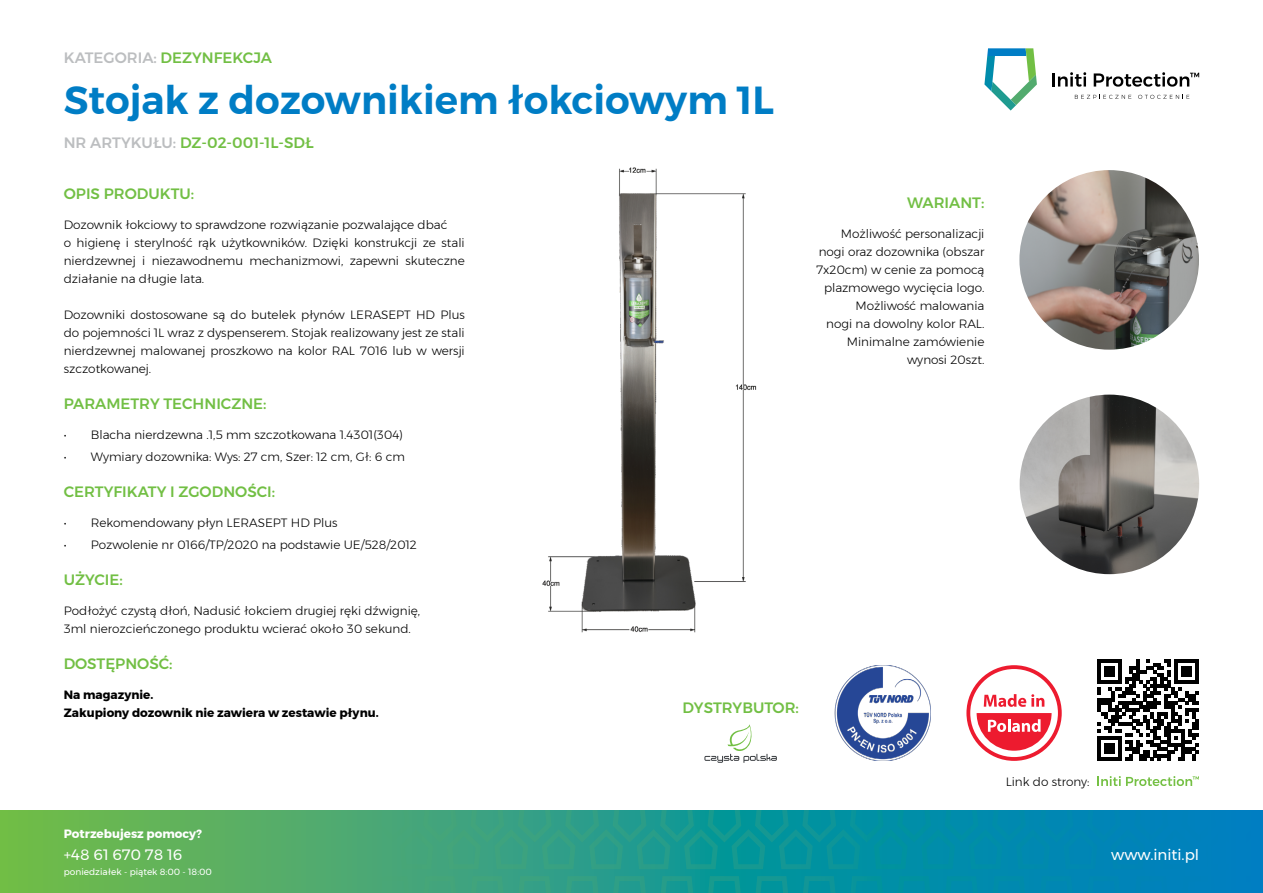
<style>
.page{position:relative;width:1263px;height:893px;background:#fff}
.page>*{position:absolute;margin:0;border:0;box-sizing:border-box;transform-origin:0 0}
.t1{font:600 39px "Montserrat";color:#007dc5}
.t2{font:500 15px "Montserrat";color:#72bf44}
.t3{font:15px "Montserrat";color:#fff}
.t4{font:300 12px/18px "Montserrat";color:#000}
.t5{font:700 12px/18px "Montserrat";color:#000}
.t6{font:700 12px "Montserrat";color:#fff}
.t7{font:9px "Montserrat";color:#fff}
.s1{color:#bcbec0}
</style>
<div class="page">
<svg style="left:0;top:810px;width:447px;height:83px;background:#5bb061"></svg>
<svg style="left:447px;top:810px;width:816px;height:83px;background:#10919f"></svg>
<hr style="left:1052px;top:73px;width:3px;height:14px;background:#000">
<svg style="left:1058px;top:72px;width:28px;height:15px"></svg>
<svg style="left:1094px;top:72px;width:105px;height:15px"></svg>
<svg style="left:1075px;top:95px;width:56px;height:4px"></svg>
<svg style="left:1138px;top:95px;width:51px;height:4px"></svg>
<svg style="left:984px;top:48px;width:53px;height:63px"></svg>
<img style="left:1019px;top:170px;width:180px;height:180px;border-radius:90px">
<svg style="left:966px;top:665px;width:96px;height:96px"></svg>
<div style="left:970px;top:669px;width:88px;height:88px;background:#fff;border-radius:50%"></div>
<svg style="left:984px;top:694px;width:60px;height:13px"></svg>
<svg style="left:976px;top:713px;width:75px;height:38px"></svg>
<svg style="left:1097px;top:659px;width:102px;height:102px"></svg>
<svg style="left:1097px;top:776px;width:102px;height:10px"></svg>
<svg style="left:704px;top:724px;width:73px;height:39px"></svg>
<img style="left:542px;top:167px;width:215px;height:466px">
<img style="left:835px;top:665px;width:96px;height:96px">
<img style="left:1020px;top:395px;width:179px;height:179px;border-radius:90px">
<p class="t2" style="left:64px;top:46px;width:210px"><span class="s1">KATEGORIA:</span> DEZYNFEKCJA</p>
<h1 class="t1" style="left:64px;top:69px;width:712px">Stojak z dozownikiem łokciowym 1L</h1>
<p class="t2" style="left:64px;top:131px;width:251px"><span class="s1">NR ARTYKUŁU:</span> DZ-02-001-1L-SDŁ</p>
<p class="t2" style="left:64px;top:182px;width:132px">OPIS PRODUKTU:</p>
<p class="t4" style="left:64px;top:215px;width:402px">Dozownik łokciowy to sprawdzone rozwiązanie pozwalające dbać<br>o higienę i sterylność rąk użytkowników. Dzięki konstrukcji ze stali nierdzewnej i niezawodnemu mechanizmowi, zapewni skuteczne działanie na długie lata.</p>
<p class="t4" style="left:64px;top:305px;width:402px;text-align:justify">Dozowniki dostosowane są do butelek płynów LERASEPT HD Plus do pojemności 1L wraz z dyspenserem. Stojak realizowany jest ze stali nierdzewnej malowanej proszkowo na kolor RAL 7016 lub w wersji szczotkowanej.</p>
<p class="t2" style="left:64px;top:392px;width:204px">PARAMETRY TECHNICZNE:</p>
<p class="t4" style="left:64px;top:425px;width:341px">• Blacha nierdzewna .1,5 mm szczotkowana 1.4301(304)</p>
<p class="t4" style="left:64px;top:448px;width:343px">• Wymiary dozownika: Wys: 27 cm, Szer: 12 cm, Gł: 6 cm</p>
<p class="t2" style="left:64px;top:480px;width:213px">CERTYFIKATY I ZGODNOŚCI:</p>
<p class="t4" style="left:64px;top:513px;width:275px">• Rekomendowany płyn LERASEPT HD Plus</p>
<p class="t4" style="left:64px;top:536px;width:354px">• Pozwolenie nr 0166/TP/2020 na podstawie UE/528/2012</p>
<p class="t2" style="left:64px;top:568px;width:61px">UŻYCIE:</p>
<p class="t4" style="left:64px;top:602px;width:358px">Podłożyć czystą dłoń, Nadusić łokciem drugiej ręki dźwignię,<br>3ml nierozcieńczonego produktu wcierać około 30 sekund.</p>
<p class="t2" style="left:64px;top:652px;width:110px">DOSTĘPNOŚĆ:</p>
<p class="t5" style="left:64px;top:686px;width:316px">Na magazynie.<br>Zakupiony dozownik nie zawiera w zestawie płynu.</p>
<p class="t2" style="left:682px;top:696px;width:118px">DYSTRYBUTOR:</p>
<p class="t2" style="left:907px;top:191px;width:79px">WARIANT:</p>
<p class="t4" style="left:816px;top:225px;width:169px;text-align:right">Możliwość personalizacji nogi oraz dozownika (obszar<br>7x20cm) w cenie za pomocą plazmowego wycięcia logo.<br>Możliwość malowania<br>nogi na dowolny kolor RAL.<br>Minimalne zamówienie wynosi 20szt.</p>
<p class="t6" style="left:64px;top:824px;width:140px">Potrzebujesz pomocy?</p>
<p class="t3" style="left:64px;top:843px;width:120px">+48 61 670 78 16</p>
<p class="t7" style="left:64px;top:865px;width:150px">poniedziałek - piątek 8:00 - 18:00</p>
<p class="t4" style="left:1006px;top:773px;width:85px">Link do strony:</p>
<p class="t3" style="left:1111px;top:843px;width:89px">www.initi.pl</p>
</div>
